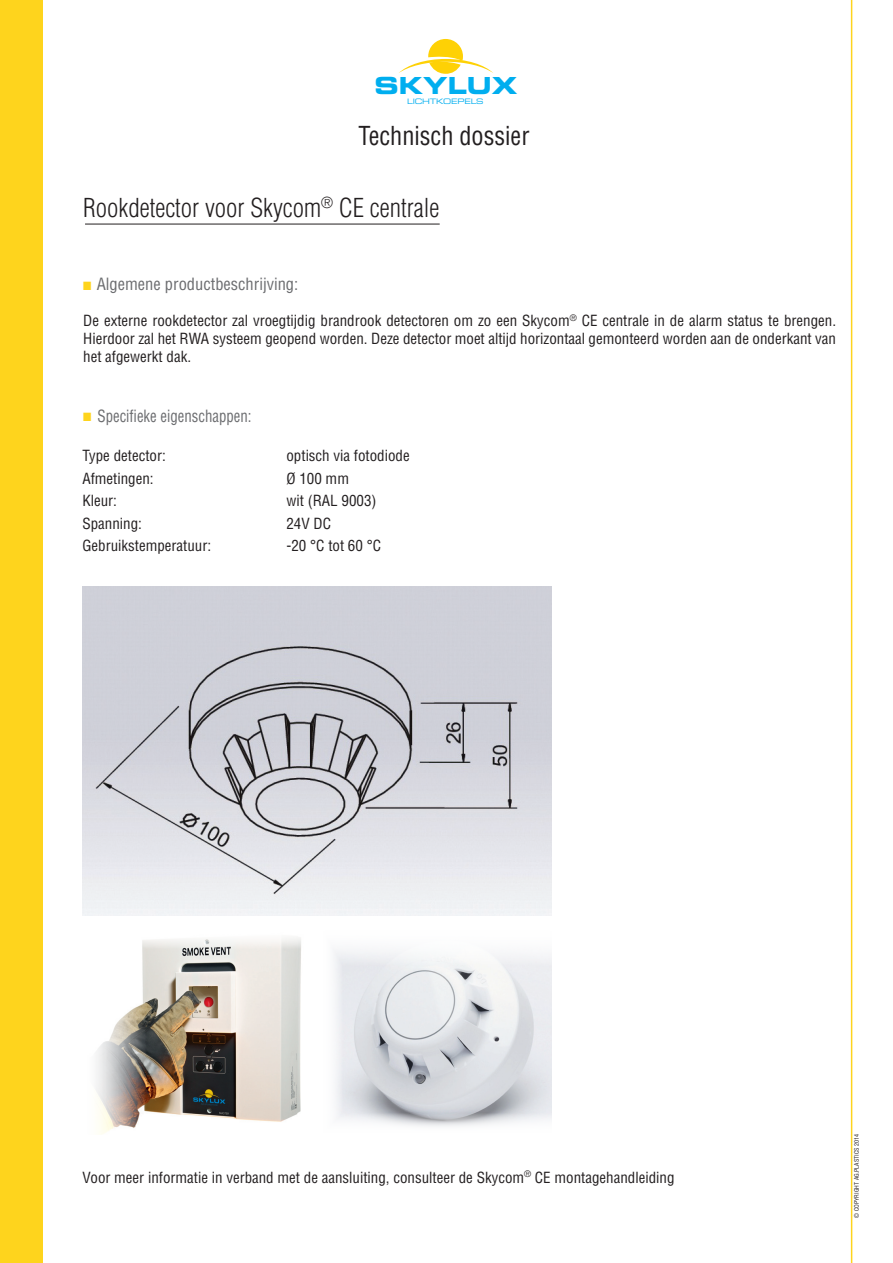
<style>
.page{position:relative;width:893px;height:1263px;background:#fff}
.page>*{position:absolute;margin:0;border:0;box-sizing:border-box;transform-origin:0 0}
.t1{font:300 condensed 25.5px "Helvetica";color:#231f20}
.t2{font:condensed 25.5px "Helvetica";color:#231f20;scale:.95 1}
.t3{font:23.55px "Eurostile LT Std Bold Ex 2";color:#00aeef}
.t4{font:condensed 16.5px "Helvetica";color:#6c6d70}
.t5{font:condensed 16.5px "Helvetica";color:#6c6d70;scale:.9 1}
.t6{font:condensed 15px/18px "Helvetica";color:#231f20;text-align:justify}
.t7{font:7.5px "Eurostile LT Std Ex 2";letter-spacing:-.025em;color:#00aeef}
.t8{font:condensed 6px "Helvetica";color:#231f20}
.s1{color:#fed41d}
</style>
<div class="page">
<div style="left:0;top:0;width:43px;height:1263px;background:#fed41d"></div>
<hr style="left:851px;top:0;width:1px;height:1263px;background:#fed41d">
<svg style="left:399px;top:39px;width:94px;height:35px"></svg>
<img style="left:334px;top:950px;width:217px;height:177px">
<img style="left:96px;top:938px;width:205px;height:196px">
<img style="left:83px;top:587px;width:468px;height:329px">
<hr style="left:85px;top:224px;width:355px;height:1px;background:#231f20">
<h2 class="t3" style="left:374px;top:68px;width:144px">SKYLUX</h2>
<p class="t7" style="left:407px;top:96px;width:78px">LICHTKOEPELS</p>
<h1 class="t2" style="left:358px;top:120px;width:182px">Technisch dossier</h1>
<h1 class="t1" style="left:83px;top:193px;width:358px">Rookdetector voor Skycom<sup>®</sup> CE centrale</h1>
<p class="t4" style="left:83px;top:274px;width:217px"><span class="s1">■</span> Algemene productbeschrijving:</p>
<p class="t6" style="left:83px;top:311px;width:754px">De externe rookdetector zal vroegtijdig brandrook detectoren om zo een Skycom<sup>®</sup> CE centrale in de alarm status te brengen.<br>Hierdoor zal het RWA systeem geopend worden. Deze detector moet altijd horizontaal gemonteerd worden aan de onderkant van het afgewerkt dak.</p>
<p class="t5" style="left:83px;top:406px;width:189px"><span class="s1">■</span> Specifieke eigenschappen:</p>
<p class="t6" style="left:82px;top:447px;width:85px">Type detector:</p>
<p class="t6" style="left:286px;top:447px;width:125px">optisch via fotodiode</p>
<p class="t6" style="left:82px;top:469px;width:73px">Afmetingen:</p>
<p class="t6" style="left:286px;top:469px;width:64px">Ø 100 mm</p>
<p class="t6" style="left:82px;top:492px;width:36px">Kleur:</p>
<p class="t6" style="left:286px;top:492px;width:91px">wit (RAL 9003)</p>
<p class="t6" style="left:82px;top:514px;width:61px">Spanning:</p>
<p class="t6" style="left:286px;top:514px;width:46px">24V DC</p>
<p class="t6" style="left:82px;top:537px;width:130px">Gebruikstemperatuur:</p>
<p class="t6" style="left:286px;top:537px;width:96px">-20 °C tot 60 °C</p>
<p class="t6" style="left:82px;top:1168px;width:593px">Voor meer informatie in verband met de aansluiting, consulteer de Skycom<sup>®</sup> CE montagehandleiding</p>
<p class="t8" style="left:853px;top:1218px;width:85px;rotate:-90deg">© COPYRIGHT AG.PLASTICS 2014</p>
</div>
